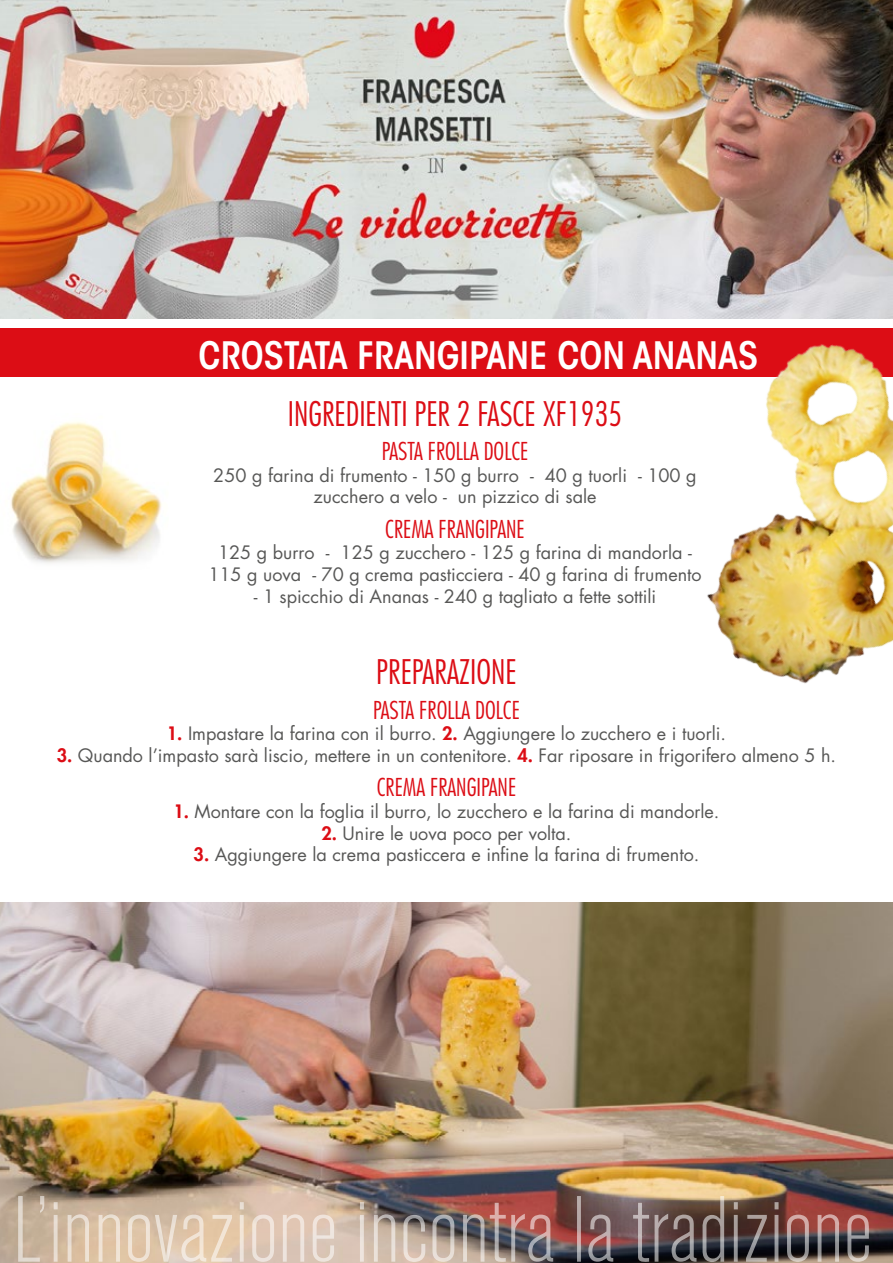
<style>
.page{position:relative;width:893px;height:1263px;background:#fff}
.page>*{position:absolute;margin:0;border:0;box-sizing:border-box;transform-origin:0 0}
.t1{font:600 condensed 37.5px "ITC Avant Garde Std";color:#fff}
.t2{font:300 condensed 33px "Futura Std";color:#dc0d15}
.t3{font:300 condensed 24px "Futura Std";color:#dc0d15}
.t4{font:18px/21.6px "Futura Std";color:#575756;text-align:center}
.s1{font-weight:800;color:#dc0d15}
</style>
<div class="page">
<img style="left:0;top:902px;width:893px;height:360px">
<img style="left:11px;top:422px;width:151px;height:142px">
<div style="left:0;top:328px;width:893px;height:49px;background:#dc0d15"></div>
<img style="left:18px;top:1196px;width:851px;height:66px">
<img style="left:0;top:0;width:893px;height:319px">
<img style="left:589px;top:258px;width:304px;height:426px">
<h1 class="t1" style="left:199px;top:332px;width:561px">CROSTATA FRANGIPANE CON ANANAS</h1>
<h2 class="t2" style="left:288px;top:394px;width:336px">INGREDIENTI PER 2 FASCE XF1935</h2>
<h3 class="t3" style="left:382px;top:437px;width:148px">PASTA FROLLA DOLCE</h3>
<p class="t4" style="left:213px;top:464px;width:485px">250 g farina di frumento - 150 g burro - 40 g tuorli - 100 g zucchero a velo - un pizzico di sale</p>
<h3 class="t3" style="left:385px;top:515px;width:141px">CREMA FRANGIPANE</h3>
<p class="t4" style="left:208px;top:542px;width:495px">125 g burro - 125 g zucchero - 125 g farina di mandorla -<br>115 g uova - 70 g crema pasticciera - 40 g farina di frumento</p>
<p class="t4" style="left:254px;top:585px;width:404px">- 1 spicchio di Ananas - 240 g tagliato a fette sottili</p>
<h2 class="t2" style="left:376px;top:652px;width:142px">PREPARAZIONE</h2>
<h3 class="t3" style="left:373px;top:696px;width:148px">PASTA FROLLA DOLCE</h3>
<p class="t4" style="left:167px;top:723px;width:561px"><span class="s1">1.</span> Impastare la farina con il burro. <span class="s1">2.</span> Aggiungere lo zucchero e i tuorli.</p>
<p class="t4" style="left:57px;top:745px;width:781px"><span class="s1">3.</span> Quando l’impasto sarà liscio, mettere in un contenitore. <span class="s1">4.</span> Far riposare in frigorifero almeno 5 h.</p>
<h3 class="t3" style="left:377px;top:773px;width:141px">CREMA FRANGIPANE</h3>
<p class="t4" style="left:173px;top:801px;width:547px"><span class="s1">1.</span> Montare con la foglia il burro, lo zucchero e la farina di mandorle.</p>
<p class="t4" style="left:321px;top:822px;width:252px"><span class="s1">2.</span> Unire le uova poco per volta.</p>
<p class="t4" style="left:194px;top:844px;width:507px"><span class="s1">3.</span> Aggiungere la crema pasticcera e infine la farina di frumento.</p>
</div>
